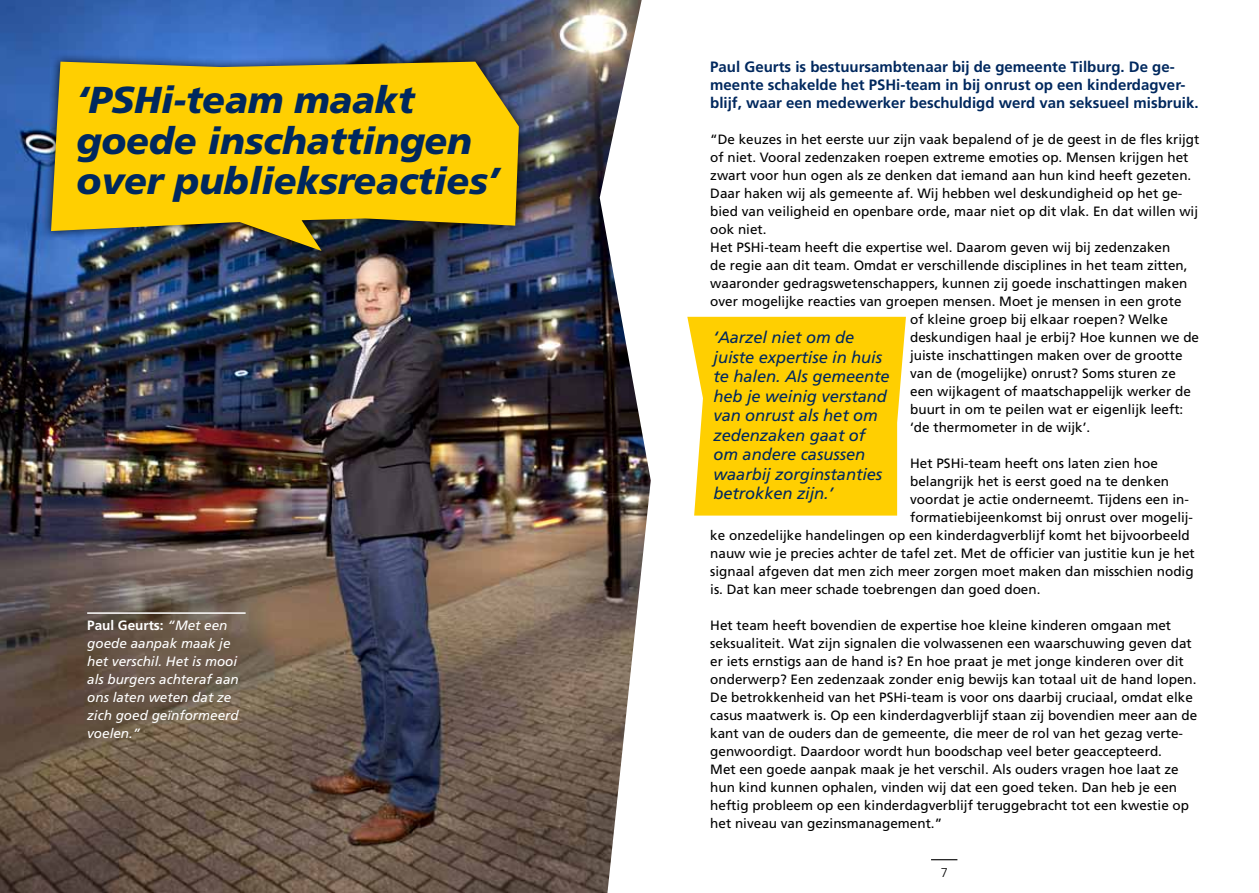
<style>
.page{position:relative;width:1259px;height:893px;background:#fff}
.page>*{position:absolute;margin:0;border:0;box-sizing:border-box;transform-origin:0 0}
.t1{font:italic 900 37.5px/40.5px "Frutiger LT Std";letter-spacing:-.005em;color:#00285e}
.t2{font:italic 16.5px/19.5px "Frutiger LT Std";letter-spacing:-.005em;color:#00285e}
.t3{font:700 15px/18px "Frutiger LT Std";color:#00285e}
.t4{font:13.5px/18px "Frutiger LT Std";color:#000}
.t5{font:italic 13.5px/18px "Frutiger LT Std";color:#fff}
.t6{font:300 12.75px "Frutiger LT Std";color:#000}
.s1{font-weight:700;font-style:normal}
</style>
<div class="page">
<svg style="left:931px;top:859px;width:26px;height:1px"></svg>
<img style="left:0;top:0;width:651px;height:893px">
<div style="left:42px;top:53px;width:486px;height:206px;background:#000;opacity:.75"></div>
<svg style="left:51px;top:62px;width:468px;height:189px;background:#dab50f"></svg>
<svg style="left:687px;top:317px;width:219px;height:199px;background:#ffd214"></svg>
<hr style="left:87px;top:612px;width:159px;height:2px;background:#fff">
<h1 class="t1" style="left:77px;top:80px;width:425px">‘PSHi-team maakt goede inschattingen over publieksreacties’</h1>
<p class="t5" style="left:87px;top:616px;width:153px"><span class="s1">Paul Geurts:</span> “Met een goede aanpak maak je het verschil. Het is mooi als burgers achteraf aan ons laten weten dat ze zich goed geïnformeerd voelen.”</p>
<p class="t3" style="left:710px;top:58px;width:490px">Paul Geurts is bestuursambtenaar bij de gemeente Tilburg. De ge&shy;meente schakelde het PSHi-team in bij onrust op een kinderdagver&shy;blijf, waar een medewerker beschuldigd werd van seksueel misbruik.</p>
<p class="t4" style="left:710px;top:130px;width:490px">“De keuzes in het eerste uur zijn vaak bepalend of je de geest in de fles krijgt</p>
<p class="t4" style="left:710px;top:148px;width:479px">of niet. Vooral zedenzaken roepen extreme emoties op. Mensen krijgen het</p>
<p class="t4" style="left:710px;top:166px;width:482px">zwart voor hun ogen als ze denken dat iemand aan hun kind heeft gezeten.</p>
<p class="t4" style="left:710px;top:184px;width:473px">Daar haken wij als gemeente af. Wij hebben wel deskundigheid op het ge-</p>
<p class="t4" style="left:710px;top:202px;width:489px">bied van veiligheid en openbare orde, maar niet op dit vlak. En dat willen wij</p>
<p class="t4" style="left:710px;top:220px;width:58px">ook niet.</p>
<p class="t4" style="left:710px;top:238px;width:461px">Het PSHi-team heeft die expertise wel. Daarom geven wij bij zedenzaken</p>
<p class="t4" style="left:710px;top:256px;width:479px">de regie aan dit team. Omdat er verschillende disciplines in het team zitten,</p>
<p class="t4" style="left:710px;top:274px;width:479px">waaronder gedragswetenschappers, kunnen zij goede inschattingen maken</p>
<p class="t4" style="left:710px;top:292px;width:473px">over mogelijke reacties van groepen mensen. Moet je mensen in een grote</p>
<p class="t4" style="left:910px;top:310px;width:259px">of kleine groep bij elkaar roepen? Welke</p>
<p class="t4" style="left:910px;top:328px;width:290px">deskundigen haal je erbij? Hoe kunnen we de</p>
<p class="t4" style="left:910px;top:346px;width:274px">juiste inschattingen maken over de grootte</p>
<p class="t4" style="left:910px;top:364px;width:267px">van de (mogelijke) onrust? Soms sturen ze</p>
<p class="t4" style="left:910px;top:382px;width:282px">een wijkagent of maatschappelijk werker de</p>
<p class="t4" style="left:910px;top:400px;width:275px">buurt in om te peilen wat er eigenlijk leeft:</p>
<p class="t4" style="left:910px;top:418px;width:182px">‘de thermometer in de wijk’.</p>
<p class="t4" style="left:910px;top:454px;width:249px">Het PSHi-team heeft ons laten zien hoe</p>
<p class="t4" style="left:910px;top:472px;width:260px">belangrijk het is eerst goed na te denken</p>
<p class="t4" style="left:910px;top:490px;width:280px">voordat je actie onderneemt. Tijdens een in-</p>
<p class="t4" style="left:910px;top:508px;width:284px">formatiebijeenkomst bij onrust over mogelij-</p>
<p class="t4" style="left:710px;top:526px;width:481px">ke onzedelijke handelingen op een kinderdagverblijf komt het bijvoorbeeld</p>
<p class="t4" style="left:710px;top:544px;width:486px">nauw wie je precies achter de tafel zet. Met de officier van justitie kun je het</p>
<p class="t4" style="left:710px;top:562px;width:485px">signaal afgeven dat men zich meer zorgen moet maken dan misschien nodig</p>
<p class="t4" style="left:710px;top:580px;width:332px">is. Dat kan meer schade toebrengen dan goed doen.</p>
<p class="t4" style="left:710px;top:616px;width:488px">Het team heeft bovendien de expertise hoe kleine kinderen omgaan met seksualiteit. Wat zijn signalen die volwassenen een waarschuwing geven dat er iets ernstigs aan de hand is? En hoe praat je met jonge kinderen over dit onderwerp? Een zedenzaak zonder enig bewijs kan totaal uit de hand lopen.<br>De betrokkenheid van het PSHi-team is voor ons daarbij cruciaal, omdat elke casus maatwerk is. Op een kinderdagverblijf staan zij bovendien meer aan de kant van de ouders dan de gemeente, die meer de rol van het gezag verte&shy;genwoordigt. Daardoor wordt hun boodschap veel beter geaccepteerd.<br>Met een goede aanpak maak je het verschil. Als ouders vragen hoe laat ze hun kind kunnen ophalen, vinden wij dat een goed teken. Dan heb je een heftig probleem op een kinderdagverblijf teruggebracht tot een kwestie op het niveau van gezinsmanagement.”</p>
<p class="t2" style="left:713px;top:328px;width:178px">‘Aarzel niet om de juiste expertise in huis te halen. Als gemeente heb je weinig verstand van onrust als het om zedenzaken gaat of om andere casussen waarbij zorginstanties betrokken zijn.’</p>
<p class="t6" style="left:940px;top:865px;width:9px">7</p>
</div>
